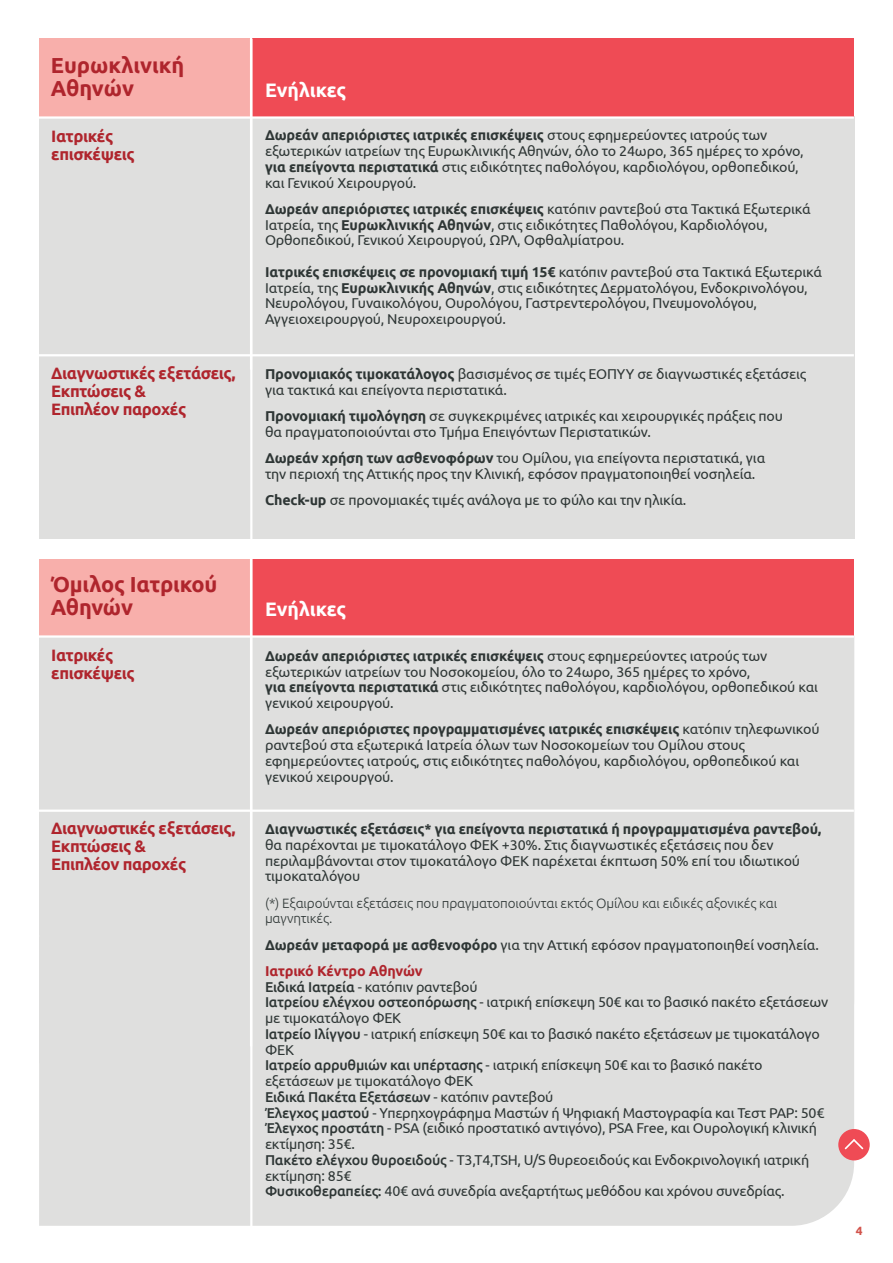
<style>
.page{position:relative;width:893px;height:1263px;background:#fff}
.page>*{position:absolute;margin:0;border:0;box-sizing:border-box;transform-origin:0 0}
.t1{font:700 21.75px/23.2px "Ubuntu";letter-spacing:-.01em;color:#af252d}
.t2{font:700 19.5px "Ubuntu";color:#fff}
.t3{font:700 16.5px/18px "Ubuntu";letter-spacing:-.025em;color:#af252d}
.t4{font:14.25px/15.8px "Ubuntu";letter-spacing:-.01em;color:#2e3635}
.t5{font:700 14.25px "Ubuntu";letter-spacing:-.01em;color:#2e3635}
.t6{font:300 13.5px/15.8px "Ubuntu";letter-spacing:-.01em;color:#2e3635}
.t7{font:700 12px "Ubuntu";color:#d2534b}
.s1{font-weight:700}
.s2{font-weight:700;color:#af252d}
.s3{font-weight:500}
</style>
<div class="page">
<div style="left:39px;top:117px;width:815px;height:435px;background:#dfdfde"></div>
<div style="left:252px;top:39px;width:602px;height:78px;background:#ef4b55"></div>
<div style="left:39px;top:39px;width:211px;height:79px;background:#f8afab"></div>
<hr style="left:39px;top:354px;width:815px;height:2px;background:#fff">
<hr style="left:39px;top:116px;width:815px;height:3px;background:#fff">
<hr style="left:250px;top:39px;width:2px;height:507px;background:#fff">
<div style="left:39px;top:638px;width:815px;height:588px;background:#dfdfde"></div>
<div style="left:252px;top:558px;width:602px;height:78px;background:#ef4b55"></div>
<div style="left:39px;top:558px;width:211px;height:79px;background:#f8afab"></div>
<hr style="left:39px;top:809px;width:815px;height:3px;background:#fff">
<hr style="left:39px;top:635px;width:815px;height:3px;background:#fff">
<hr style="left:250px;top:557px;width:2px;height:676px;background:#fff">
<div style="left:838px;top:1129px;width:32px;height:31px;background:#ef4b55;border-radius:50%"></div>
<svg style="left:844px;top:1139px;width:20px;height:11px"></svg>
<div style="left:5px;top:540px;width:879px;height:19px;background:#fff"></div>
<h1 class="t1" style="left:51px;top:53px;width:135px">Ευρωκλινική<br>Αθηνών</h1>
<h2 class="t2" style="left:265px;top:78px;width:83px">Ενήλικες</h2>
<p class="t3" style="left:51px;top:127px;width:85px">Ιατρικές επισκέψεις</p>
<p class="t4" style="left:265px;top:127px;width:540px"><span class="s1">Δωρεάν απεριόριστες ιατρικές επισκέψεις</span> στους εφημερεύοντες ιατρούς των εξωτερικών ιατρείων της Ευρωκλινικής Αθηνών, όλο το 24ωρο, 365 ημέρες το χρόνο, <span class="s1">για επείγοντα περιστατικά</span> στις ειδικότητες παθολόγου, καρδιολόγου, ορθοπεδικού, και Γενικού Χειρουργού.</p>
<p class="t4" style="left:265px;top:200px;width:547px"><span class="s1">Δωρεάν απεριόριστες ιατρικές επισκέψεις</span> κατόπιν ραντεβού στα Τακτικά Εξωτερικά<br>Ιατρεία, της <span class="s1">Ευρωκλινικής Αθηνών</span>, στις ειδικότητες Παθολόγου, Καρδιολόγου,<br>Ορθοπεδικού, Γενικού Χειρουργού, ΩΡΛ, Οφθαλμίατρου.</p>
<p class="t4" style="left:265px;top:263px;width:559px"><span class="s1">Ιατρικές επισκέψεις σε προνομιακή τιμή 15€</span> κατόπιν ραντεβού στα Τακτικά Εξωτερικά Ιατρεία, της <span class="s1">Ευρωκλινικής Αθηνών</span>, στις ειδικότητες Δερματολόγου, Ενδοκρινολόγου, Νευρολόγου, Γυναικολόγου, Ουρολόγου, Γαστρεντερολόγου, Πνευμονολόγου, Αγγειοχειρουργού, Νευροχειρουργού.</p>
<p class="t3" style="left:51px;top:364px;width:186px">Διαγνωστικές εξετάσεις,<br>Εκπτώσεις &amp;<br>Επιπλέον παροχές</p>
<p class="t4" style="left:265px;top:365px;width:543px"><span class="s1">Προνομιακός τιμοκατάλογος</span> βασισμένος σε τιμές ΕΟΠΥΥ σε διαγνωστικές εξετάσεις για τακτικά και επείγοντα περιστατικά.</p>
<p class="t4" style="left:265px;top:144px;width:554px;text-indent:49px">κών ιατρείων της Ευρωκλιν κής Αθηνών, όλο το 24ωρο, 365 ημέρες το χρόνο, <span class="s1">για επείγοντα περιστατικά</span> στις ειδικότητες παθολόγου, καρδιολόγου, ρθ πεδικού, και<br>Γενικού Χειρουργού.</p>
<p class="t4" style="left:265px;top:207px;width:512px"><span class="s1">Απεριόριστες προγραμματισμένες ιατρικές επισκέψεις,</span> κατόπιν ραντεβού, έναντι αντιτίμου 30€ για τους Επιμελητές και 50€ για τους Διευθυντές.</p>
<p class="t4" style="left:265px;top:407px;width:520px"><span class="s1">Προνομιακή τιμολόγηση</span> σε συγκεκριμένες ιατρικές και χειρουργικές πράξεις που θα πραγματοποιούνται στο Τμήμα Επειγόντων Περιστατικών.</p>
<p class="t4" style="left:265px;top:449px;width:502px"><span class="s1">Δωρεάν χρήση των ασθενοφόρων</span> του Ομίλου, για επείγοντα περιστατικά, για την περιοχή της Αττικής προς την Κλινική, εφόσον πραγματοποιηθεί νοσηλεία.</p>
<p class="t4" style="left:265px;top:491px;width:423px"><span class="s1">Check-up</span> σε προνομιακές τιμές ανάλογα με το φύλο και την ηλικία.</p>
<h1 class="t1" style="left:51px;top:572px;width:168px">Όμιλος Ιατρικού<br>Αθηνών</h1>
<h1 class="t1" style="left:51px;top:572px;width:133px">Ευρωκλινική</h1>
<h2 class="t2" style="left:265px;top:597px;width:83px">Ενήλικες</h2>
<p class="t3" style="left:51px;top:646px;width:85px">Ιατρικές επισκέψεις</p>
<p class="t4" style="left:265px;top:647px;width:555px"><span class="s1">Δωρεάν απεριόριστες ιατρικές επισκέψεις</span> στους εφημερεύοντες ιατρούς των εξωτερικών ιατρείων του Νοσοκομείου, όλο το 24ωρο, 365 ημέρες το χρόνο,<br><span class="s1">για επείγοντα περιστατικά</span> στις ειδικότητες παθολόγου, καρδιολόγου, ορθοπεδικού και γενικού χειρουργού.</p>
<p class="t4" style="left:265px;top:721px;width:556px"><span class="s1">Δωρεάν απεριόριστες προγραμματισμένες ιατρικές επισκέψεις</span> κατόπιν τηλεφωνικού ραντεβού στα εξωτερικά Ιατρεία όλων των Νοσοκομείων του Ομίλου στους εφημερεύοντες ιατρούς, στις ειδικότητες παθολόγου, καρδιολόγου, ορθοπεδικού και γενικού χειρουργού.</p>
<p class="t3" style="left:51px;top:819px;width:186px">Διαγνωστικές εξετάσεις,<br>Εκπτώσεις &amp;<br>Επιπλέον παροχές</p>
<p class="t5" style="left:265px;top:820px;width:558px">Διαγνωστικές εξετάσεις* για επείγοντα περιστατικά ή προγραμματισμένα ραντεβού,</p>
<p class="t4" style="left:265px;top:663px;width:554px;text-indent:49px">κών ιατρείων της Ευρωκλινικής Αθηνών, όλο το 24ωρο, 365 ημέρες τ χρόνο, <span class="s1">για επείγοντα περιστατικά</span> στις ειδικότητες παθολόγου, καρδιολόγου, ρθ πεδικού, και<br>Γ</p>
<p class="t4" style="left:315px;top:695px;width:10px">Χ</p>
<p class="t4" style="left:265px;top:726px;width:512px"><span class="s1">Απεριόριστες προγραμματισμένες ιατρικές επισκέψεις,</span> κατόπιν ραντεβού, έναντι αντιτίμου 30€ για τους Επιμελητές και 50€ για τους Διευθυντές.</p>
<p class="t4" style="left:265px;top:836px;width:537px">θα παρέχονται με τιμοκατάλογο ΦΕΚ +30%. Στις διαγνωστικές εξετάσεις που δεν περιλαμβάνονται στον τιμοκατάλογο ΦΕΚ παρέχεται έκπτωση 50% επί του ιδιωτικού τιμοκαταλόγου</p>
<p class="t6" style="left:265px;top:894px;width:514px">(*) Εξαιρούνται εξετάσεις που πραγματοποιούνται εκτός Ομίλου και ειδικές αξονικές και μαγνητικές.</p>
<p class="t4" style="left:265px;top:931px;width:555px;line-height:26.2px"><span class="s1">Δωρεάν μεταφορά με ασθενοφόρο</span> για την Αττική εφόσον πραγματοποιηθεί νοσηλεία.<br><span class="s2">Ιατρικό Κέντρο Αθηνών</span></p>
<p class="t4" style="left:265px;top:978px;width:565px"><span class="s3">Ειδικά Ιατρεία</span> - κατόπιν ραντεβού<br><span class="s3">Ιατρείου ελέγχου οστεοπόρωσης</span> - ιατρική επίσκεψη 50€ και το βασικό πακέτο εξετάσεων με τιμοκατάλογο ΦΕΚ<br><span class="s3">Ιατρείο Ιλίγγου</span> - ιατρική επίσκεψη 50€ και το βασικό πακέτο εξετάσεων με τιμοκατάλογο ΦΕΚ<br><span class="s3">Ιατρείο αρρυθμιών και υπέρτασης</span> - ιατρική επίσκεψη 50€ και το βασικό πακέτο εξετάσεων με τιμοκατάλογο ΦΕΚ<br><span class="s3">Ειδικά Πακέτα Εξετάσεων</span> - κατόπιν ραντεβού<br><span class="s3">Έλεγχος μαστού</span> - Υπερηχογράφημα Μαστών ή Ψηφιακή Μαστογραφία και Τεστ PAP: 50€ <span class="s3">Έλεγχος προστάτη</span> - PSA (ειδικό προστατικό αντιγόνο), PSA Free, και Ουρολογική κλινική εκτίμηση: 35€.<br><span class="s3">Πακέτο ελέγχου θυροειδούς</span> - Τ3,Τ4,TSH, U/S θυρεοειδούς και Ενδοκρινολογική ιατρική εκτίμηση: 85€<br><span class="s3">Φυσικοθεραπείες:</span> 40€ ανά συνεδρία ανεξαρτήτως μεθόδου και χρόνου συνεδρίας.</p>
<p class="t7" style="left:856px;top:1223px;width:8px">4</p>
</div>
